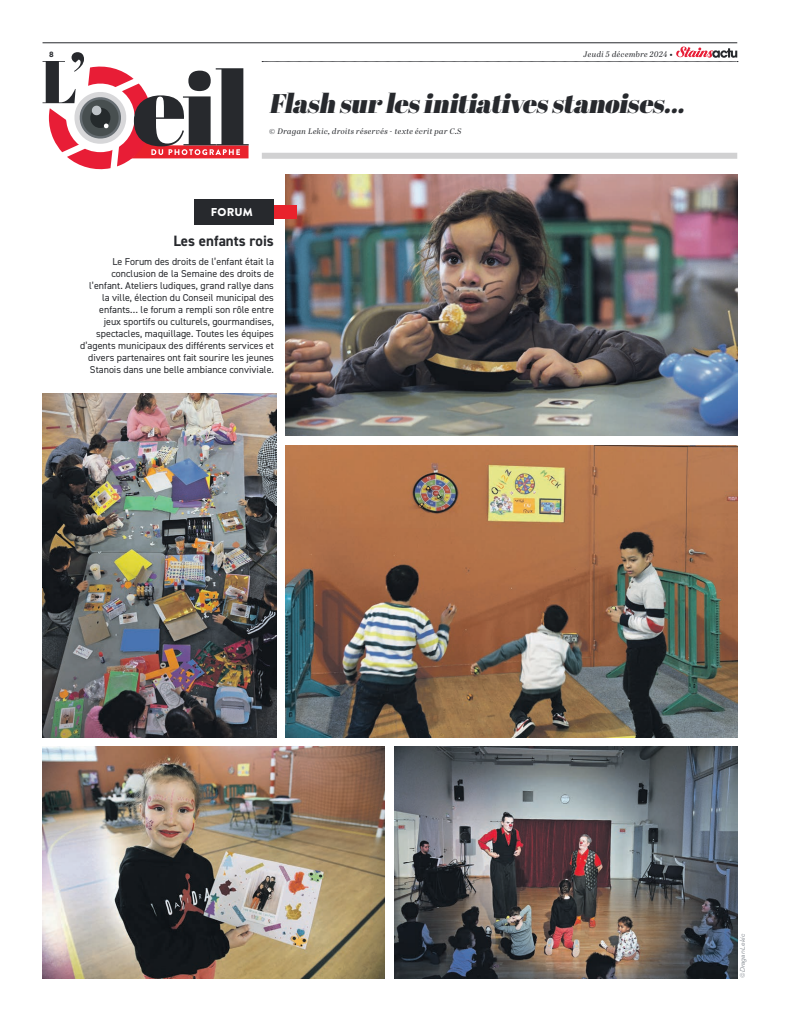
<style>
.page{position:relative;width:794px;height:1021px;background:#fff}
.page>*{position:absolute;margin:0;border:0;box-sizing:border-box;transform-origin:0 0}
.t1{font:italic 900 27px "Abril Display";color:#27292d}
.t2{font:700 15px "DIN2014";color:#27292d}
.t3{font:900 11.4px "Brandon Grotesque";letter-spacing:.02em;color:#fff}
.t4{font:10px/12px "DIN2014";color:#27292d;text-align:right}
.t5{font:italic 8px "Abril Display";letter-spacing:.05em;color:#27292d}
.t6{font:700 7px "Galano Classic Alt";color:#27292d}
.t7{font:italic 6px "Galano Classic Alt";letter-spacing:-.015em;color:#7f858c}
.s1{font-weight:900;font-style:normal}
</style>
<div class="page">
<hr style="left:43px;top:42px;width:694px;height:1px;background:#27292d">
<div style="left:262px;top:153px;width:475px;height:6px;background:#d1d1d2"></div>
<svg style="left:43px;top:52px;width:206px;height:118px"></svg>
<svg style="left:262px;top:47px;width:476px;height:15px"></svg>
<img style="left:286px;top:174px;width:451px;height:261px">
<img style="left:286px;top:445px;width:451px;height:292px">
<img style="left:43px;top:393px;width:233px;height:344px">
<img style="left:43px;top:747px;width:342px;height:231px">
<img style="left:395px;top:747px;width:342px;height:231px">
<div style="left:207px;top:206px;width:90px;height:13px;background:#e9222c"></div>
<div style="left:194px;top:200px;width:80px;height:25px;background:#27292d"></div>
<p class="t6" style="left:49px;top:49px;width:6px">8</p>
<p class="t5" style="left:583px;top:49px;width:91px">Jeudi 5 décembre 2024 <span class="s1">•</span></p>
<h1 class="t1" style="left:269px;top:84px;width:423px">Flash sur lesinitiativesstanoises...</h1>
<p class="t5" style="left:269px;top:125px;width:194px">© Dragan Lekic, droits réservés - texte écrit par C.S</p>
<p class="t3" style="left:211px;top:204px;width:43px">FORUM</p>
<h2 class="t2" style="left:173px;top:230px;width:102px">Les enfants rois</h2>
<p class="t4" style="left:80px;top:256px;width:195px">Le Forum des droits de l’enfant était la conclusion de la Semaine des droits de l’enfant. Ateliers ludiques, grand rallye dans la ville, élection du Conseil municipal des enfants… le forum a rempli son rôle entre jeux sportifs ou culturels, gourmandises, spectacles, maquillage. Toutes les équipes d’agents municipaux des différents services et divers partenaires ont fait sourire les jeunes Stanois dans une belle ambiance conviviale.</p>
<p class="t7" style="left:738px;top:978px;width:46px;rotate:-90deg">© Dragan Lekic</p>
</div>
